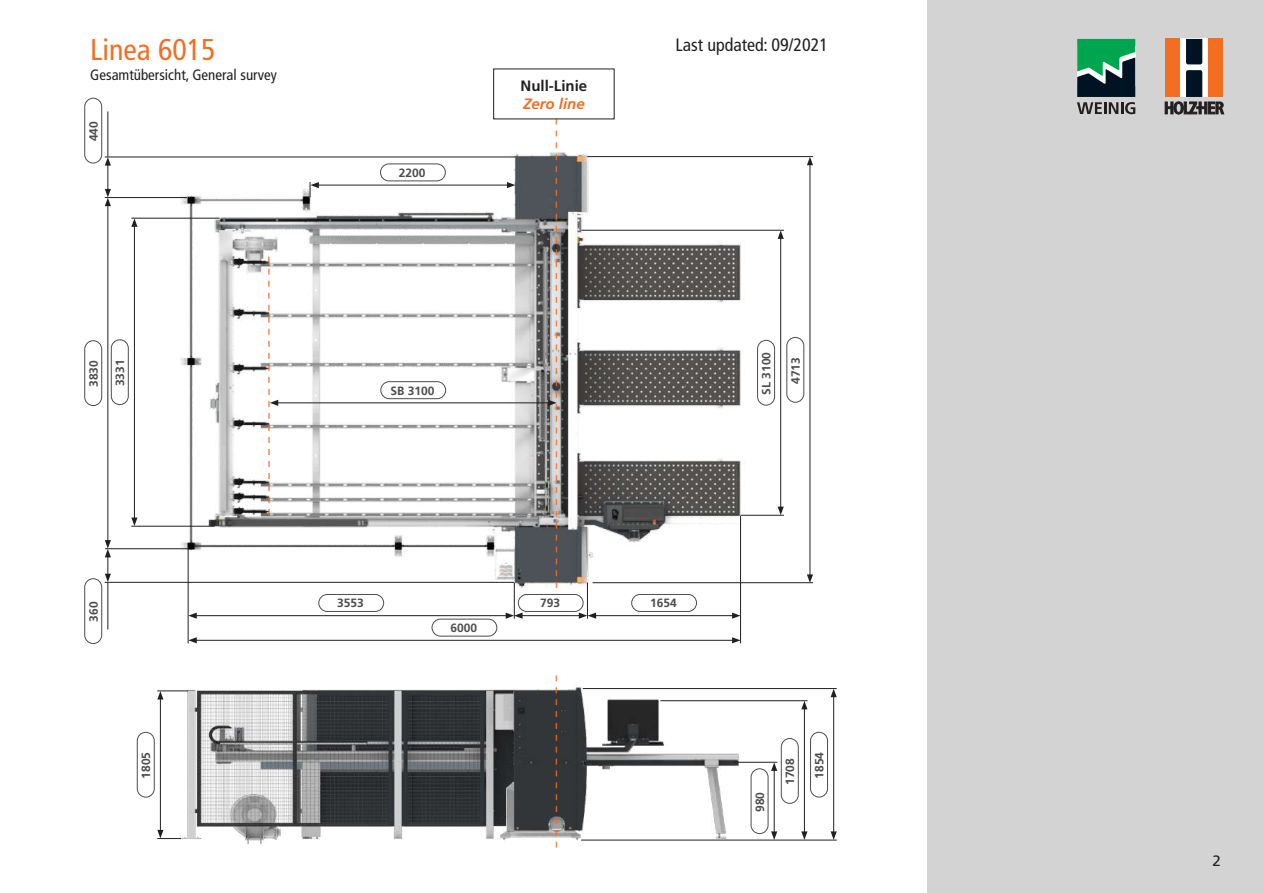
<style>
.page{position:relative;width:1263px;height:893px;background:#fff}
.page>*{position:absolute;margin:0;border:0;box-sizing:border-box;transform-origin:0 0}
.t1{font:condensed 30px "Frutiger LT Std";color:#f36e21}
.t2{font:condensed 18px "Frutiger LT Std";color:#231f20}
.t3{font:condensed 15px "Frutiger LT Std";color:#231f20}
.t4{font:700 15px "Frutiger LT Std";color:#231f20}
.t5{font:italic 700 15px "Frutiger LT Std";color:#f36e21}
.t6{font:15px "Frutiger LT Std";color:#231f20}
.t7{font:700 12px "Frutiger LT Std";color:#231f20}
</style>
<div class="page">
<div style="left:928px;top:0;width:335px;height:893px;background:#d3d3d3"></div>
<div style="left:1177px;top:39px;width:34px;height:58px;background:#fff"></div>
<svg style="left:1077px;top:39px;width:58px;height:75px;background:#3b7a61"></svg>
<div style="left:1165px;top:39px;width:15px;height:58px;background:#f36e21"></div>
<div style="left:1209px;top:39px;width:14px;height:58px;background:#f36e21"></div>
<svg style="left:1186px;top:39px;width:16px;height:25px"></svg>
<svg style="left:1165px;top:70px;width:59px;height:44px"></svg>
<img style="left:84px;top:114px;width:729px;height:530px">
<img style="left:146px;top:575px;width:629px;height:273px">
<hr style="left:316px;top:185px;width:193px;height:1px;background:#231f20">
<svg style="left:507px;top:182px;width:8px;height:6px"></svg>
<hr style="left:520px;top:615px;width:61px;height:1px;background:#231f20">
<hr style="left:594px;top:615px;width:140px;height:1px;background:#231f20">
<svg style="left:732px;top:613px;width:8px;height:6px"></svg>
<svg style="left:579px;top:613px;width:17px;height:6px"></svg>
<hr style="left:276px;top:403px;width:275px;height:1px;background:#231f20">
<hr style="left:194px;top:615px;width:314px;height:1px;background:#231f20">
<svg style="left:506px;top:613px;width:17px;height:6px"></svg>
<svg style="left:189px;top:613px;width:8px;height:6px"></svg>
<hr style="left:194px;top:640px;width:540px;height:1px;background:#231f20">
<svg style="left:732px;top:637px;width:8px;height:6px"></svg>
<svg style="left:189px;top:637px;width:8px;height:6px"></svg>
<hr style="left:108px;top:111px;width:1px;height:46px;background:#231f20">
<hr style="left:108px;top:582px;width:1px;height:47px;background:#231f20">
<hr style="left:188px;top:549px;width:1px;height:94px;background:#231f20">
<hr style="left:740px;top:516px;width:1px;height:127px;background:#231f20">
<hr style="left:514px;top:582px;width:1px;height:37px;background:#231f20">
<hr style="left:587px;top:582px;width:1px;height:37px;background:#231f20">
<div style="left:85px;top:98px;width:17px;height:65px;background:#fff;border-radius:9px"></div>
<div style="left:84px;top:98px;width:18px;height:65px;border:1px solid #231f20;border-radius:9px"></div>
<div style="left:85px;top:579px;width:17px;height:64px;background:#fff;border-radius:9px"></div>
<div style="left:84px;top:578px;width:18px;height:66px;border:1px solid #231f20;border-radius:9px"></div>
<div style="left:85px;top:341px;width:17px;height:65px;background:#fff;border-radius:9px"></div>
<div style="left:84px;top:340px;width:18px;height:66px;border:1px solid #231f20;border-radius:9px"></div>
<div style="left:111px;top:340px;width:17px;height:65px;background:#fff;border-radius:9px"></div>
<div style="left:111px;top:339px;width:18px;height:66px;border:1px solid #231f20;border-radius:9px"></div>
<div style="left:787px;top:337px;width:17px;height:65px;background:#fff;border-radius:9px"></div>
<div style="left:786px;top:337px;width:18px;height:66px;border:1px solid #231f20;border-radius:9px"></div>
<div style="left:757px;top:340px;width:17px;height:65px;background:#fff;border-radius:9px"></div>
<div style="left:757px;top:340px;width:18px;height:66px;border:1px solid #231f20;border-radius:9px"></div>
<div style="left:137px;top:732px;width:17px;height:65px;background:#fff;border-radius:9px"></div>
<div style="left:137px;top:732px;width:18px;height:65px;border:1px solid #231f20;border-radius:9px"></div>
<div style="left:810px;top:732px;width:18px;height:65px;border:1px solid #231f20;border-radius:9px"></div>
<div style="left:781px;top:738px;width:18px;height:66px;border:1px solid #231f20;border-radius:9px"></div>
<div style="left:751px;top:769px;width:17px;height:65px;background:#fff;border-radius:9px"></div>
<div style="left:751px;top:768px;width:17px;height:66px;border:1px solid #231f20;border-radius:9px"></div>
<hr style="left:105px;top:157px;width:410px;height:1px;background:#231f20">
<hr style="left:105px;top:582px;width:409px;height:1px;background:#231f20">
<hr style="left:105px;top:197px;width:82px;height:1px;background:#231f20">
<hr style="left:131px;top:218px;width:89px;height:1px;background:#231f20">
<hr style="left:587px;top:156px;width:226px;height:1px;background:#231f20">
<hr style="left:581px;top:230px;width:203px;height:1px;background:#231f20">
<hr style="left:131px;top:526px;width:84px;height:1px;background:#231f20">
<hr style="left:592px;top:582px;width:221px;height:1px;background:#231f20">
<hr style="left:741px;top:515px;width:43px;height:1px;background:#231f20">
<hr style="left:157px;top:691px;width:31px;height:1px;background:#231f20">
<hr style="left:583px;top:688px;width:254px;height:1px;background:#231f20">
<hr style="left:660px;top:700px;width:147px;height:1px;background:#231f20">
<hr style="left:733px;top:762px;width:44px;height:1px;background:#231f20">
<hr style="left:105px;top:548px;width:83px;height:1px;background:#231f20">
<hr style="left:581px;top:840px;width:256px;height:1px;background:#231f20">
<hr style="left:108px;top:204px;width:1px;height:338px;background:#231f20">
<svg style="left:105px;top:157px;width:6px;height:49px"></svg>
<svg style="left:105px;top:540px;width:6px;height:42px"></svg>
<hr style="left:134px;top:224px;width:1px;height:296px;background:#231f20">
<svg style="left:131px;top:218px;width:7px;height:9px"></svg>
<svg style="left:131px;top:518px;width:7px;height:8px"></svg>
<hr style="left:810px;top:163px;width:1px;height:414px;background:#231f20">
<svg style="left:807px;top:157px;width:6px;height:8px"></svg>
<svg style="left:807px;top:574px;width:6px;height:9px"></svg>
<hr style="left:780px;top:236px;width:1px;height:273px;background:#231f20">
<svg style="left:778px;top:230px;width:6px;height:9px"></svg>
<svg style="left:778px;top:507px;width:6px;height:8px"></svg>
<hr style="left:160px;top:697px;width:1px;height:135px;background:#231f20">
<svg style="left:157px;top:691px;width:6px;height:8px"></svg>
<svg style="left:157px;top:830px;width:24px;height:9px"></svg>
<hr style="left:833px;top:695px;width:1px;height:139px;background:#231f20">
<svg style="left:830px;top:689px;width:7px;height:8px"></svg>
<svg style="left:830px;top:831px;width:7px;height:9px"></svg>
<hr style="left:804px;top:707px;width:1px;height:127px;background:#231f20">
<svg style="left:801px;top:701px;width:6px;height:8px"></svg>
<svg style="left:801px;top:831px;width:6px;height:9px"></svg>
<hr style="left:774px;top:768px;width:1px;height:66px;background:#231f20">
<svg style="left:771px;top:762px;width:6px;height:9px"></svg>
<svg style="left:771px;top:831px;width:6px;height:9px"></svg>
<div style="left:380px;top:164px;width:65px;height:17px;background:#fff;border-radius:9px"></div>
<div style="left:380px;top:164px;width:66px;height:17px;border:1px solid #231f20;border-radius:9px"></div>
<div style="left:381px;top:382px;width:65px;height:17px;background:#fff;border-radius:9px"></div>
<div style="left:380px;top:381px;width:66px;height:18px;border:1px solid #231f20;border-radius:9px"></div>
<div style="left:319px;top:594px;width:65px;height:17px;background:#fff;border-radius:9px"></div>
<div style="left:318px;top:594px;width:66px;height:18px;border:1px solid #231f20;border-radius:9px"></div>
<div style="left:432px;top:619px;width:65px;height:17px;background:#fff;border-radius:9px"></div>
<div style="left:432px;top:619px;width:65px;height:17px;border:1px solid #231f20;border-radius:9px"></div>
<div style="left:518px;top:594px;width:65px;height:17px;background:#fff;border-radius:9px"></div>
<div style="left:518px;top:594px;width:65px;height:18px;border:1px solid #231f20;border-radius:9px"></div>
<div style="left:632px;top:594px;width:64px;height:17px;background:#fff;border-radius:9px"></div>
<div style="left:631px;top:594px;width:66px;height:18px;border:1px solid #231f20;border-radius:9px"></div>
<svg style="left:310px;top:182px;width:9px;height:15px"></svg>
<svg style="left:548px;top:119px;width:9px;height:469px;background:#9d9692"></svg>
<svg style="left:268px;top:257px;width:10px;height:258px"></svg>
<svg style="left:556px;top:675px;width:1px;height:173px"></svg>
<h1 class="t1" style="left:90px;top:32px;width:127px">Linea 6015</h1>
<p class="t3" style="left:90px;top:66px;width:188px">Gesamtübersicht, General survey</p>
<p class="t7" style="left:86px;top:141px;width:22px;rotate:-90deg">440</p>
<p class="t7" style="left:399px;top:166px;width:28px">2200</p>
<p class="t4" style="left:521px;top:77px;width:68px">Null-Linie</p>
<p class="t5" style="left:523px;top:95px;width:63px">Zero line</p>
<h2 class="t2" style="left:675px;top:34px;width:154px">Last updated: 09/2021</h2>
<p class="t7" style="left:759px;top:395px;width:44px;rotate:-90deg">SL 3100</p>
<p class="t7" style="left:86px;top:387px;width:28px;rotate:-90deg">3830</p>
<p class="t7" style="left:113px;top:386px;width:28px;rotate:-90deg">3331</p>
<p class="t7" style="left:789px;top:384px;width:28px;rotate:-90deg">4713</p>
<p class="t7" style="left:390px;top:383px;width:46px">SB 3100</p>
<p class="t7" style="left:86px;top:622px;width:22px;rotate:-90deg">360</p>
<p class="t7" style="left:337px;top:596px;width:28px">3553</p>
<p class="t7" style="left:450px;top:621px;width:28px">6000</p>
<p class="t7" style="left:540px;top:596px;width:22px">793</p>
<p class="t7" style="left:650px;top:596px;width:28px">1654</p>
<p class="t7" style="left:139px;top:779px;width:28px;rotate:-90deg">1805</p>
<p class="t7" style="left:812px;top:779px;width:28px;rotate:-90deg">1854</p>
<p class="t7" style="left:783px;top:785px;width:28px;rotate:-90deg">1708</p>
<p class="t7" style="left:753px;top:812px;width:22px;rotate:-90deg">980</p>
<p class="t6" style="left:1212px;top:852px;width:10px">2</p>
</div>
